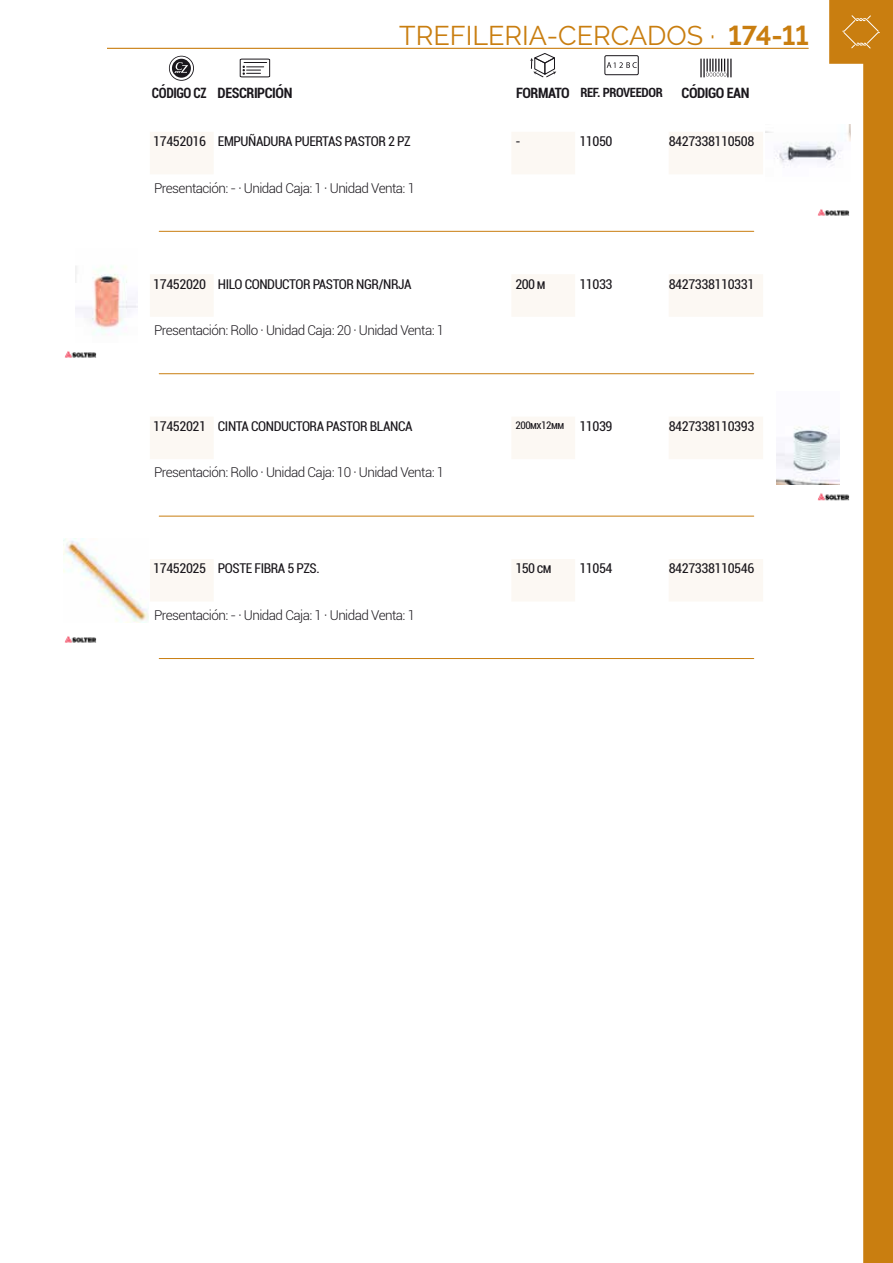
<style>
.page{position:relative;width:893px;height:1263px;background:#fff}
.page>*{position:absolute;margin:0;border:0;box-sizing:border-box;transform-origin:0 0}
.t1{font:27px "Raleway";color:#c97e10}
.t2{font:700 condensed 14.25px "Roboto";letter-spacing:-.03em;color:#1a171c;scale:.92 1}
.t3{font:700 condensed 14.25px "Roboto";letter-spacing:-.03em;color:#1a171c}
.t4{font:condensed 13.5px "Roboto";letter-spacing:-.03em;color:#1a171c}
.t5{font:300 13.5px "Roboto";letter-spacing:-.04em;color:#1a171c}
.t6{font:700 condensed 12.75px "Roboto";letter-spacing:-.03em;color:#1a171c}
.t7{font:condensed 10.5px "Roboto";letter-spacing:-.05em;color:#1a171c}
.s1{font-weight:700}
.s2{font-size:14.25px}
.s3{font-size:13.5px}
</style>
<div class="page">
<img style="left:765px;top:131px;width:64px;height:35px">
<img style="left:818px;top:209px;width:11px;height:7px">
<img style="left:75px;top:265px;width:62px;height:70px">
<img style="left:65px;top:351px;width:32px;height:7px">
<img style="left:777px;top:426px;width:52px;height:59px">
<img style="left:817px;top:493px;width:12px;height:8px">
<img style="left:64px;top:538px;width:85px;height:84px">
<img style="left:65px;top:636px;width:32px;height:7px">
<hr style="left:159px;top:231px;width:595px;height:1px;background:#c97e10">
<svg style="left:150px;top:132px;width:613px;height:42px"></svg>
<hr style="left:159px;top:373px;width:595px;height:1px;background:#c97e10">
<svg style="left:150px;top:275px;width:613px;height:41px"></svg>
<hr style="left:159px;top:516px;width:595px;height:1px;background:#c97e10">
<svg style="left:150px;top:417px;width:613px;height:42px"></svg>
<hr style="left:159px;top:658px;width:595px;height:1px;background:#c97e10">
<svg style="left:150px;top:559px;width:613px;height:42px"></svg>
<svg style="left:829px;top:0;width:64px;height:1263px"></svg>
<hr style="left:107px;top:48px;width:702px;height:1px;background:#c97e10">
<svg style="left:700px;top:59px;width:32px;height:18px"></svg>
<svg style="left:530px;top:53px;width:26px;height:25px"></svg>
<div style="left:604px;top:55px;width:35px;height:20px;border:1px solid #1a171c"></div>
<svg style="left:607px;top:62px;width:30px;height:6px"></svg>
<svg style="left:240px;top:58px;width:30px;height:20px"></svg>
<svg style="left:169px;top:56px;width:25px;height:25px"></svg>
<svg style="left:842px;top:15px;width:38px;height:34px"></svg>
<h1 class="t1" style="left:399px;top:19px;width:411px">TREFILERIA-CERCADOS · <span class="s1">174-11</span></h1>
<p class="t2" style="left:152px;top:83px;width:154px">CÓDIGO CZ DESCRIPCIÓN</p>
<p class="t6" style="left:516px;top:84px;width:148px"><span class="s2">FORMATO</span> REF. PROVEEDOR</p>
<p class="t3" style="left:681px;top:83px;width:70px">CÓDIGO EAN</p>
<p class="t4" style="left:153px;top:132px;width:259px">17452016 EMPUÑADURA PUERTAS PASTOR 2 PZ</p>
<p class="t4" style="left:516px;top:132px;width:7px">-</p>
<p class="t4" style="left:579px;top:132px;width:35px">11050</p>
<p class="t4" style="left:669px;top:132px;width:87px">8427338110508</p>
<p class="t5" style="left:154px;top:179px;width:263px">Presentación: - · Unidad Caja: 1 · Unidad Venta: 1</p>
<p class="t4" style="left:153px;top:274px;width:260px">17452020 HILO CONDUCTOR PASTOR NGR/NRJA</p>
<p class="t4" style="left:516px;top:274px;width:31px">200 M</p>
<p class="t4" style="left:579px;top:274px;width:35px">11033</p>
<p class="t4" style="left:669px;top:274px;width:87px">8427338110331</p>
<p class="t5" style="left:154px;top:321px;width:292px">Presentación: Rollo · Unidad Caja: 20 · Unidad Venta: 1</p>
<p class="t4" style="left:153px;top:417px;width:261px">17452021 CINTA CONDUCTORA PASTOR BLANCA</p>
<p class="t7" style="left:516px;top:418px;width:98px">200MX12MM <span class="s3">11039</span></p>
<p class="t4" style="left:669px;top:417px;width:87px">8427338110393</p>
<p class="t5" style="left:154px;top:463px;width:292px">Presentación: Rollo · Unidad Caja: 10 · Unidad Venta: 1</p>
<p class="t4" style="left:153px;top:559px;width:168px">17452025 POSTE FIBRA 5 PZS.</p>
<p class="t4" style="left:516px;top:559px;width:38px">150 CM</p>
<p class="t4" style="left:579px;top:559px;width:35px">11054</p>
<p class="t4" style="left:669px;top:559px;width:87px">8427338110546</p>
<p class="t5" style="left:154px;top:606px;width:263px">Presentación: - · Unidad Caja: 1 · Unidad Venta: 1</p>
</div>
